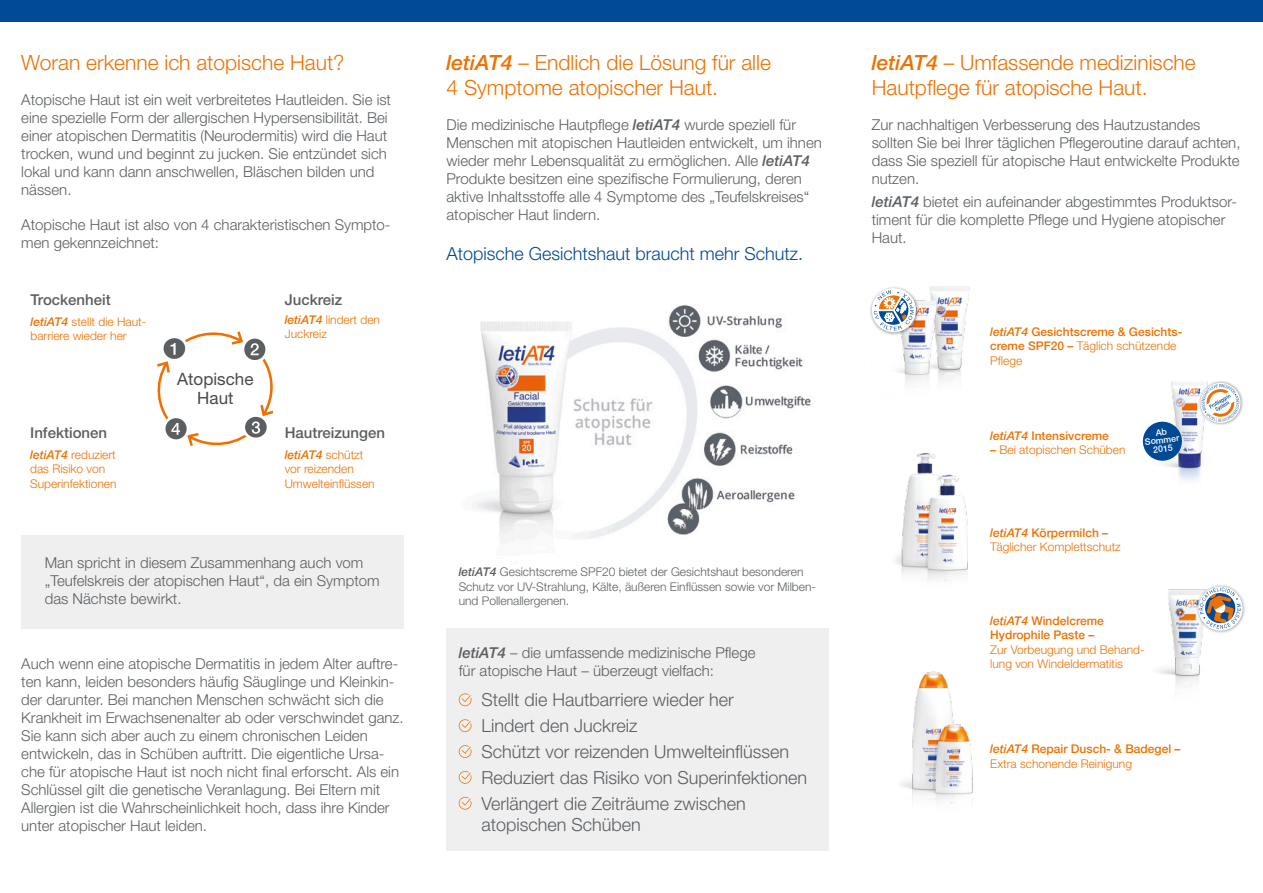
<style>
.page{position:relative;width:1263px;height:893px;background:#fff}
.page>*{position:absolute;margin:0;border:0;box-sizing:border-box;transform-origin:0 0}
.t1{font:300 21px/25.2px "Helvetica Neue LT Std";color:#ed7102}
.t2{font:300 18px/25.8px "Helvetica Neue LT Std";color:#5b5f62}
.t3{font:300 18px "Helvetica Neue LT Std";color:#004996}
.t4{font:16.95px/18.9px "Helvetica Neue LT Std";color:#4a4a49;text-align:center}
.t5{font:300 15px/18px "Helvetica Neue LT Std";color:#5b5f62}
.t6{font:500 15px "Helvetica Neue LT Std";color:#5b5f62}
.t7{font:300 12px/14.4px "Helvetica Neue LT Std";color:#ed7102}
.t8{font:300 12px/14.4px "Helvetica Neue LT Std";color:#5b5f62}
.t9{font:500 12px/14.4px "Helvetica Neue LT Std";color:#ed7102}
.t10{font:500 8.85px/7.8px "Helvetica Neue LT Std";color:#fff;text-align:center}
.s1{font-weight:500;font-style:italic}
.s2{font-style:italic}
.s3{font-weight:300}
.s4{font-weight:500}
</style>
<div class="page">
<img style="left:472px;top:305px;width:339px;height:239px">
<div style="left:446px;top:629px;width:383px;height:222px;background:#efeff0"></div>
<div style="left:21px;top:535px;width:383px;height:94px;background:#efeff0"></div>
<div style="left:0;top:0;width:1263px;height:21px;background:#004996"></div>
<svg style="left:459px;top:693px;width:12px;height:13px"></svg>
<svg style="left:459px;top:719px;width:12px;height:13px"></svg>
<svg style="left:459px;top:745px;width:12px;height:13px"></svg>
<svg style="left:459px;top:771px;width:12px;height:13px"></svg>
<svg style="left:459px;top:797px;width:12px;height:13px"></svg>
<img style="left:895px;top:453px;width:73px;height:128px">
<img style="left:1164px;top:381px;width:40px;height:100px">
<img style="left:901px;top:671px;width:72px;height:133px">
<img style="left:1157px;top:589px;width:46px;height:98px">
<img style="left:963px;top:286px;width:7px;height:55px">
<img style="left:898px;top:286px;width:65px;height:98px">
<div style="left:869px;top:286px;width:50px;height:50px;background:#000;opacity:.4"></div>
<svg style="left:872px;top:288px;width:44px;height:44px"></svg>
<svg style="left:874px;top:290px;width:40px;height:40px"></svg>
<div style="left:1196px;top:584px;width:50px;height:50px;background:#000;opacity:.4"></div>
<svg style="left:1198px;top:586px;width:44px;height:45px"></svg>
<svg style="left:1199px;top:587px;width:42px;height:42px"></svg>
<svg style="left:1142px;top:421px;width:41px;height:41px"></svg>
<div style="left:1198px;top:381px;width:46px;height:46px;background:#000;opacity:.4"></div>
<svg style="left:1200px;top:383px;width:40px;height:40px"></svg>
<svg style="left:157px;top:331px;width:117px;height:115px"></svg>
<h1 class="t1" style="left:21px;top:50px;width:325px">Woran erkenne ich atopische Haut?</h1>
<p class="t5" style="left:21px;top:91px;width:371px">Atopische Haut ist ein weit verbreitetes Hautleiden. Sie ist eine spezielle Form der allergischen Hypersensibilität. Bei einer atopischen Dermatitis (Neurodermitis) wird die Haut trocken, wund und beginnt zu jucken. Sie entzündet sich lokal und kann dann anschwellen, Bläschen bilden und nässen.</p>
<p class="t5" style="left:21px;top:216px;width:371px">Atopische Haut ist also von 4 charakteristischen Sympto&shy;men gekennzeichnet:</p>
<p class="t6" style="left:30px;top:291px;width:82px">Trockenheit</p>
<p class="t7" style="left:30px;top:314px;width:117px"><span class="s1">letiAT4</span> stellt die Haut&shy;barriere wieder her</p>
<p class="t6" style="left:30px;top:424px;width:78px">Infektionen</p>
<p class="t7" style="left:30px;top:447px;width:88px"><span class="s1">letiAT4</span> reduziert das Risiko von<br>Superinfektionen</p>
<p class="t4" style="left:177px;top:370px;width:78px">Atopische<br>Haut</p>
<p class="t6" style="left:285px;top:291px;width:59px">Juckreiz</p>
<p class="t7" style="left:285px;top:312px;width:97px"><span class="s1">letiAT4</span> lindert den<br>Juckreiz</p>
<p class="t6" style="left:285px;top:424px;width:102px">Hautreizungen</p>
<p class="t7" style="left:285px;top:447px;width:91px"><span class="s1">letiAT4</span> schützt vor reizenden<br>Umwelteinflüssen</p>
<p class="t5" style="left:45px;top:553px;width:336px">Man spricht in diesem Zusammenhang auch vom „Teufelskreis der atopischen Haut“, da ein Symptom das Nächste bewirkt.</p>
<h1 class="t1" style="left:446px;top:50px;width:326px"><span class="s1">letiAT4</span> – Endlich die Lösung für alle<br>4 Symptome atopischer Haut.</h1>
<p class="t5" style="left:446px;top:116px;width:377px">Die medizinische Hautpflege <span class="s1">letiAT4</span> wurde speziell für Menschen mit atopischen Hautleiden entwickelt, um ihnen wieder mehr Lebensqualität zu ermöglichen. Alle <span class="s1">letiAT4<br></span>Produkte besitzen eine spezifische Formulierung, deren aktive Inhaltsstoffe alle 4 Symptome des „Teufelskreises“ atopischer Haut lindern.</p>
<p class="t3" style="left:446px;top:243px;width:358px">Atopische Gesichtshaut braucht mehr Schutz.</p>
<p class="t8" style="left:459px;top:565px;width:357px"><span class="s1">letiAT4</span> Gesichtscreme SPF20 bietet der Gesichtshaut besonderen<br>Schutz vor UV-Strahlung, Kälte, äußeren Einflüssen sowie vor Milben&shy;und Pollenallergenen.</p>
<p class="t5" style="left:21px;top:655px;width:384px">Auch wenn eine atopische Dermatitis in jedem Alter auftre&shy;ten kann, leiden besonders häufig Säuglinge und Kleinkin&shy;der darunter. Bei manchen Menschen schwächt sich die Krankheit im Erwachsenenalter ab oder verschwindet ganz.<br>Sie kann sich aber auch zu einem chronischen Leiden entwickeln, das in Schüben auftritt. Die eigentliche Ursa&shy;che für atopische Haut ist noch nicht final erforscht. Als ein Schlüssel gilt die genetische Veranlagung. Bei Eltern mit Allergien ist die Wahrscheinlichkeit hoch, dass ihre Kinder unter atopischer Haut leiden.</p>
<p class="t5" style="left:459px;top:643px;width:298px"><span class="s1">letiAT4</span> – die umfassende medizinische Pflege für atopische Haut – überzeugt vielfach:</p>
<p class="t2" style="left:481px;top:686px;width:327px">Stellt die Hautbarriere wieder her<br>Lindert den Juckreiz<br>Schützt vor reizenden Umwelteinflüssen Reduziert das Risiko von Superinfektionen Verlängert die Zeiträume zwischen</p>
<p class="t2" style="left:481px;top:811px;width:161px">atopischen Schüben</p>
<h1 class="t1" style="left:872px;top:50px;width:325px"><span class="s1">letiAT4</span> – Umfassende medizinische<br>Hautpflege für atopische Haut.</h1>
<p class="t5" style="left:872px;top:116px;width:370px">Zur nachhaltigen Verbesserung des Hautzustandes sollten Sie bei Ihrer täglichen Pflegeroutine darauf achten, dass Sie speziell für atopische Haut entwickelte Produkte nutzen.</p>
<p class="t5" style="left:872px;top:192px;width:367px"><span class="s1">letiAT4</span> bietet ein aufeinander abgestimmtes Produktsor&shy;timent für die komplette Pflege und Hygiene atopischer<br>Haut.</p>
<p class="t9" style="left:990px;top:324px;width:194px"><span class="s2">letiAT4</span> Gesichtscreme &amp; Gesichts&shy;creme SPF20 – <span class="s3">Täglich schützende<br>Pflege</span></p>
<p class="t9" style="left:990px;top:428px;width:120px"><span class="s2">letiAT4</span> Intensivcreme</p>
<p class="t7" style="left:990px;top:442px;width:137px"><span class="s4">–</span> Bei atopischen Schüben</p>
<p class="t10" style="left:1144px;top:430px;width:36px;rotate:-6deg">Ab<br>Sommer</p>
<p class="t10" style="left:1153px;top:446px;width:21px;rotate:-6deg">2015</p>
<p class="t7" style="left:990px;top:525px;width:132px"><span class="s1">letiAT4</span> <span class="s4">Körpermilch –<br></span>Täglicher Komplettschutz</p>
<p class="t9" style="left:990px;top:613px;width:115px"><span class="s2">letiAT4</span> Windelcreme<br>Hydrophile Paste –</p>
<p class="t7" style="left:990px;top:642px;width:156px">Zur Vorbeugung und Behand&shy;lung von Windeldermatitis</p>
<p class="t7" style="left:990px;top:741px;width:192px"><span class="s1">letiAT4</span> <span class="s4">Repair Dusch- &amp; Badegel –<br></span>Extra schonende Reinigung</p>
</div>
